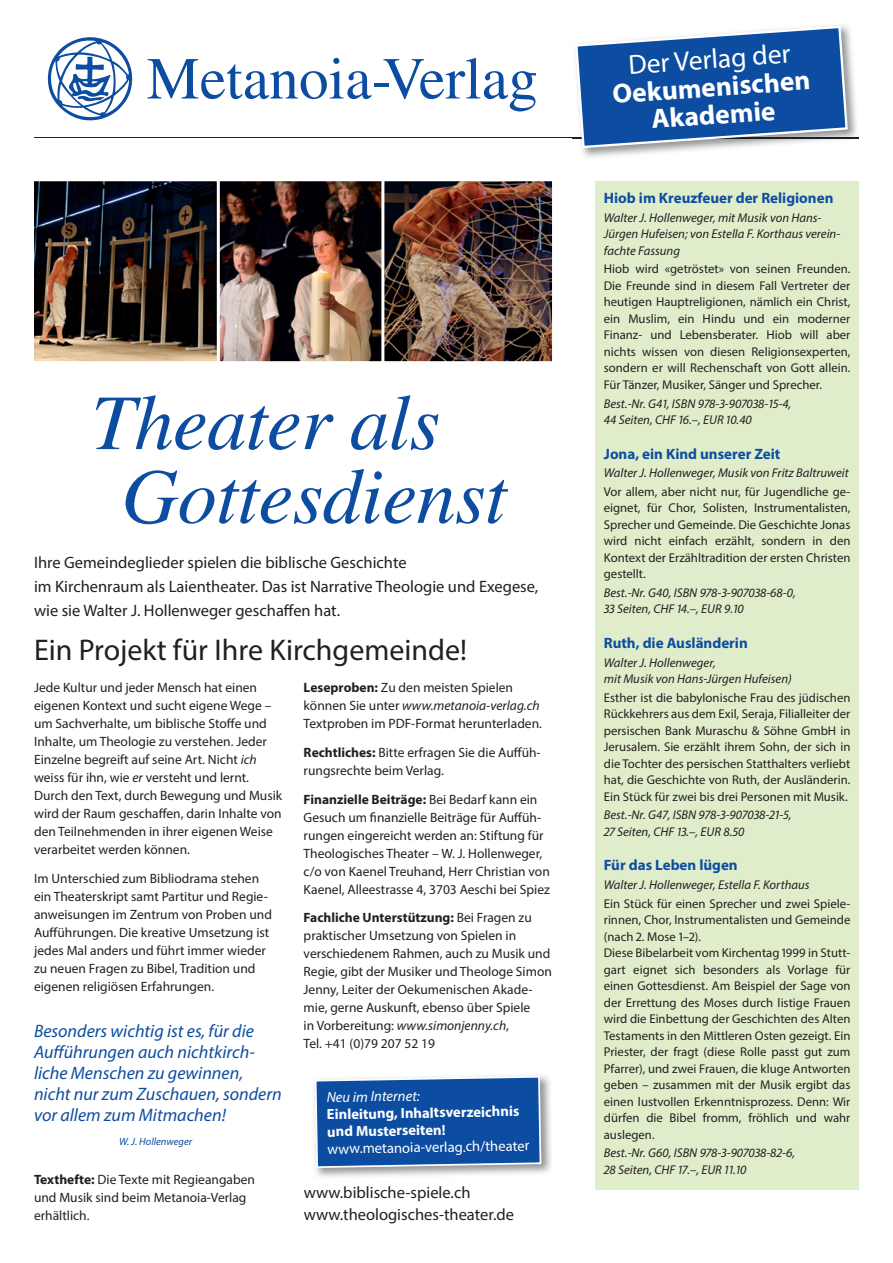
<style>
.page{position:relative;width:893px;height:1263px;background:#fff}
.page>*{position:absolute;margin:0;border:0;box-sizing:border-box;transform-origin:0 0}
.t1{font:italic 78.75px/73.8px "Times";letter-spacing:-.01em;color:#0d4da1}
.t2{font:59.55px "Times";color:#0d4da1}
.t3{font:30px "Myriad Pro";color:#231f20}
.t4{font:700 27.45px/28px "Myriad Pro";color:#fff;text-align:center}
.t5{font:27.45px "Myriad Pro";color:#fff}
.t6{font:italic 18px/21px "Myriad Pro";color:#0d4da1}
.t7{font:16.5px/24px "Myriad Pro";color:#231f20}
.t8{font:700 15px "Myriad Pro";color:#0d4da1}
.t9{font:700 14.7px/17.2px "Myriad Pro";color:#fff}
.t10{font:14.7px "Myriad Pro";color:#fff}
.t11{font:italic 14.7px "Myriad Pro";color:#fff}
.t12{font:13.5px/18px "Myriad Pro";color:#231f20}
.t13{font:12.75px/16.5px "Myriad Pro";color:#231f20;text-align:justify}
.t14{font:italic 12.75px/16.5px "Myriad Pro";color:#231f20}
.t15{font:italic 10.5px "Myriad Pro";color:#0d4da1}
.s1{font-style:italic}
.s2{font-weight:700}
</style>
<div class="page">
<svg style="left:48px;top:37px;width:84px;height:83px"></svg>
<hr style="left:34px;top:137px;width:825px;height:1px;background:#231f20">
<img style="left:573px;top:30px;width:286px;height:127px">
<svg style="left:574px;top:25px;width:275px;height:124px"></svg>
<div style="left:595px;top:181px;width:264px;height:1008px;background:#e0edcb"></div>
<img style="left:34px;top:181px;width:519px;height:181px">
<img style="left:315px;top:1075px;width:236px;height:102px">
<svg style="left:314px;top:1075px;width:228px;height:94px;background:#275fa9"></svg>
<h2 class="t2" style="left:147px;top:57px;width:392px">Metanoia-Verlag</h2>
<h1 class="t1" style="left:121px;top:393px;width:387px;text-indent:-30px">Theater als<br>Gottesdienst</h1>
<p class="t7" style="left:34px;top:552px;width:506px">Ihre Gemeindeglieder spielen die biblische Geschichte<br>im Kirchenraum als Laientheater. Das ist Narrative Theologie und Exegese, wie sie Walter J. Hollenweger geschaffen hat.</p>
<h3 class="t3" style="left:34px;top:639px;width:434px">Ein Projekt für Ihre Kirchgemeinde!</h3>
<p class="t12" style="left:34px;top:680px;width:250px">Jede Kultur und jeder Mensch hat einen eigenen Kontext und sucht eigene Wege – um Sachverhalte, um biblische Stoffe und Inhalte, um Theologie zu verstehen. Jeder Einzelne begreift auf seine Art. Nicht <span class="s1">ich </span>weiss für ihn, wie <span class="s1">er</span> versteht und lernt.<br>Durch den Text, durch Bewegung und Musik wird der Raum geschaffen, darin Inhalte von den Teilnehmenden in ihrer eigenen Weise verarbeitet werden können.</p>
<p class="t12" style="left:34px;top:871px;width:239px">Im Unterschied zum Bibliodrama stehen ein Theaterskript samt Partitur und Regie&shy;anweisungen im Zentrum von Proben und Aufführungen. Die kreative Umsetzung ist jedes Mal anders und führt immer wieder zu neuen Fragen zu Bibel, Tradition und eigenen religiösen Erfahrungen.</p>
<p class="t12" style="left:304px;top:680px;width:240px"><span class="s2">Leseproben:</span> Zu den meisten Spielen können Sie unter <span class="s1">www.metanoia-verlag.ch<br></span>Textproben im PDF-Format herunterladen.</p>
<p class="t12" style="left:304px;top:745px;width:239px"><span class="s2">Rechtliches:</span> Bitte erfragen Sie die Auffüh&shy;rungsrechte beim Verlag.</p>
<p class="t12" style="left:304px;top:791px;width:248px"><span class="s2">Finanzielle Beiträge:</span> Bei Bedarf kann ein Gesuch um finanzielle Beiträge für Auffüh&shy;rungen eingereicht werden an: Stiftung für Theologisches Theater – W. J. Hollenweger, c/o von Kaenel Treuhand, Herr Christian von Kaenel, Alleestrasse 4, 3703 Aeschi bei Spiez</p>
<p class="t12" style="left:304px;top:910px;width:250px"><span class="s2">Fachliche Unterstützung:</span> Bei Fragen zu praktischer Umsetzung von Spielen in verschiedenem Rahmen, auch zu Musik und Regie, gibt der Musiker und Theologe Simon Jenny, Leiter der Oekumenischen Akade&shy;mie, gerne Auskunft, ebenso über Spiele<br>in Vorbereitung: <span class="s1">www.simonjenny.ch</span>,<br>Tel. +41 (0)79 207 52 19</p>
<h3 class="t6" style="left:34px;top:1022px;width:249px">Besonders wichtig ist es, für die<br>Aufführungen auch nichtkirch&shy;liche Menschen zu gewinnen, nicht nur zum Zuschauen, sondern vor allem zum Mitmachen!</h3>
<p class="t15" style="left:119px;top:1138px;width:75px">W. J. Hollenweger</p>
<p class="t12" style="left:34px;top:1172px;width:222px"><span class="s2">Texthefte:</span> Die Texte mit Regieangaben und Musik sind beim Metanoia-Verlag erhältlich.</p>
<p class="t11" style="left:326px;top:1092px;width:95px;rotate:-1deg">Neu im Internet:</p>
<p class="t9" style="left:327px;top:1107px;width:194px;rotate:-1deg">Einleitung, Inhaltsverzeichnis und Musterseiten!</p>
<p class="t10" style="left:327px;top:1143px;width:204px;rotate:-1deg">www.metanoia-verlag.ch/theater</p>
<p class="t7" style="left:304px;top:1183px;width:212px;line-height:22.2px">www.biblische-spiele.ch www.theologisches-theater.de</p>
<h3 class="t5" style="left:628px;top:54px;width:164px;rotate:-4deg">Der Verlag der</h3>
<h3 class="t4" style="left:612px;top:83px;width:200px;rotate:-4deg">Oekumenischen<br>Akademie</h3>
<p class="t8" style="left:604px;top:192px;width:231px">Hiob im Kreuzfeuer der Religionen</p>
<p class="t14" style="left:604px;top:211px;width:238px">Walter J. Hollenweger, mit Musik von Hans-<br>Jürgen Hufeisen; von Estella F. Korthaus verein&shy;fachte Fassung</p>
<p class="t13" style="left:604px;top:262px;width:248px">Hiob wird «getröstet» von seinen Freunden.<br>Die Freunde sind in diesem Fall Vertreter der heutigen Haupt religionen, nämlich ein Christ, ein Muslim, ein Hindu und ein moderner Finanz- und Lebens berater. Hiob will aber nichts wissen von diesen Religionsexperten, sondern er will Rechenschaft von Gott allein.<br>Für Tänzer, Musiker, Sänger und Sprecher.</p>
<p class="t14" style="left:604px;top:396px;width:189px">Best.-Nr. G41, ISBN 978-3-907038-15-4,<br>44 Seiten, CHF 16.–, EUR 10.40</p>
<p class="t8" style="left:604px;top:448px;width:178px">Jona, ein Kind unserer Zeit</p>
<p class="t14" style="left:604px;top:466px;width:246px">Walter J. Hollenweger, Musik von Fritz Baltruweit</p>
<p class="t13" style="left:604px;top:485px;width:248px">Vor allem, aber nicht nur, für Jugendliche ge&shy;eignet, für Chor, Solisten, Instrumentalisten, Sprecher und Gemein de. Die Geschichte Jonas wird nicht einfach erzählt, sondern in den Kontext der Erzähltradition der ersten Christen gestellt.</p>
<p class="t14" style="left:604px;top:586px;width:193px">Best.-Nr. G40, ISBN 978-3-907038-68-0,<br>33 Seiten, CHF 14.–, EUR 9.10</p>
<p class="t8" style="left:604px;top:637px;width:146px">Ruth, die Ausländerin</p>
<p class="t14" style="left:604px;top:655px;width:189px">Walter J. Hollenweger,<br>mit Musik von Hans-Jürgen Hufeisen)</p>
<p class="t13" style="left:604px;top:690px;width:248px">Esther ist die babylonische Frau des jüdischen Rückkehrers aus dem Exil, Seraja, Filialleiter der persischen Bank Muraschu &amp; Söhne GmbH in Jerusalem. Sie erzählt ihrem Sohn, der sich in die Tochter des persischen Statthalters verliebt hat, die Geschichte von Ruth, der Ausländerin.<br>Ein Stück für zwei bis drei Personen mit Musik.</p>
<p class="t14" style="left:604px;top:808px;width:189px">Best.-Nr. G47, ISBN 978-3-907038-21-5,<br>27 Seiten, CHF 13.–, EUR 8.50</p>
<p class="t8" style="left:604px;top:860px;width:135px">Für das Leben lügen</p>
<p class="t14" style="left:604px;top:878px;width:207px">Walter J. Hollenweger, Estella F. Korthaus</p>
<p class="t13" style="left:604px;top:896px;width:248px;text-align:left">Ein Stück für einen Sprecher und zwei Spiele&shy;rinnen, Chor, Instrumenta listen und Gemeinde (nach 2. Mose 1–2).<br>Diese Bibelarbeit vom Kirchentag 1999 in Stutt&shy;gart eignet sich besonders als Vorlage für einen Gottesdienst. Am Beispiel der Sage von der Er rettung des Moses durch listige Frauen wird die Einbettung der Geschichten des Alten Testaments in den Mittleren Osten gezeigt. Ein Priester, der fragt (diese Rolle passt gut zum Pfarrer), und zwei Frauen, die kluge Antworten geben – zusammen mit der Musik ergibt das einen lustvollen Erkenntnisprozess. Denn: Wir dürfen die Bibel fromm, fröhlich und wahr auslegen.</p>
<p class="t14" style="left:604px;top:1146px;width:193px">Best.-Nr. G60, ISBN 978-3-907038-82-6,<br>28 Seiten, CHF 17.–, EUR 11.10</p>
</div>
